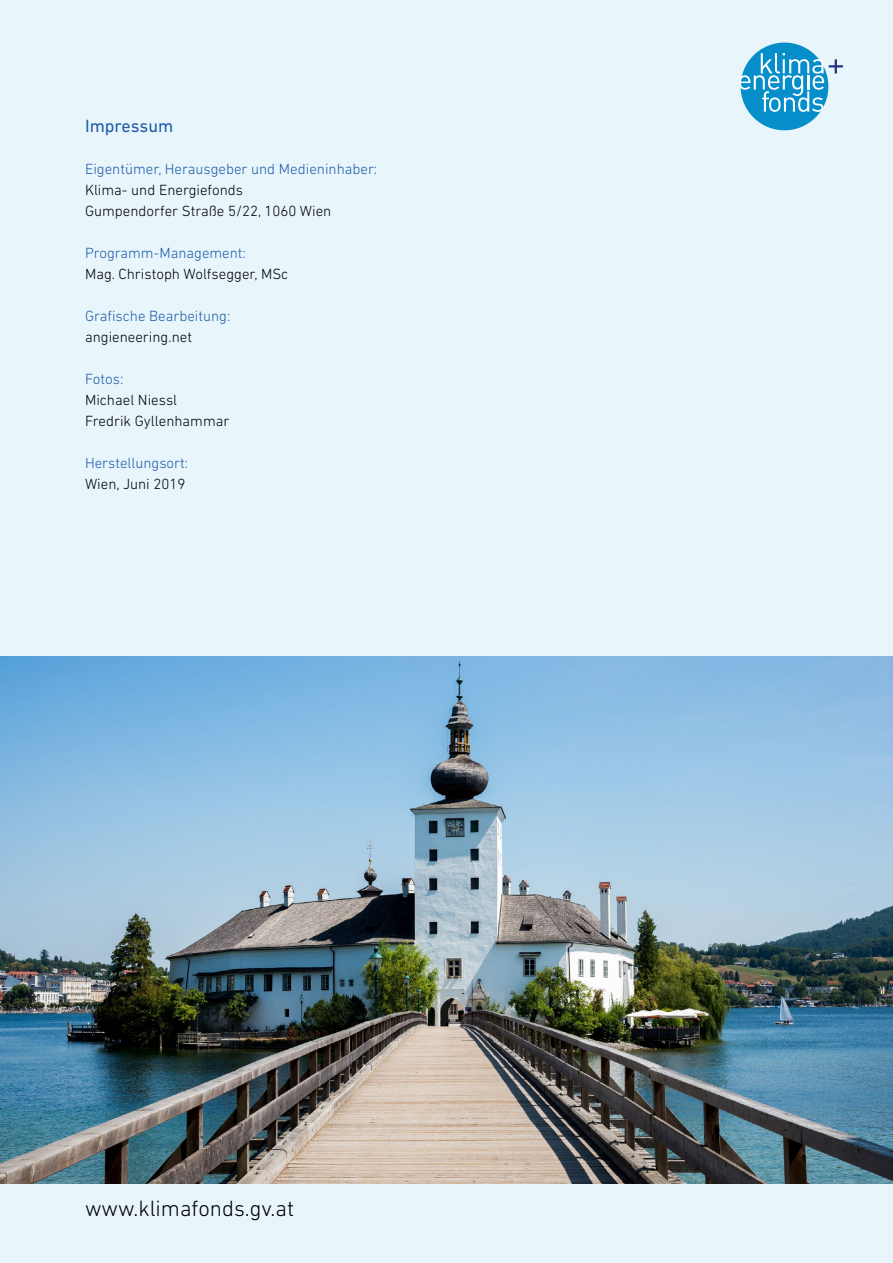
<style>
.page{position:relative;width:893px;height:1263px;background:#e8f6fb}
.page>*{position:absolute;margin:0;border:0;box-sizing:border-box;transform-origin:0 0}
.t1{font:300 22.5px "DIN Next LT Pro";color:#000}
.t2{font:18px "DIN Next LT Pro";color:#205caa}
.t3{font:300 15px/21px "DIN Next LT Pro";color:#000}
.t4{font:300 15px "DIN Next LT Pro";color:#205caa}
</style>
<div class="page">
<div style="left:741px;top:43px;width:87px;height:87px;background:#068eca;border-radius:50%"></div>
<svg style="left:739px;top:53px;width:104px;height:59px"></svg>
<img style="left:0;top:657px;width:893px;height:526px">
<p class="t2" style="left:85px;top:115px;width:90px">Impressum</p>
<p class="t4" style="left:85px;top:160px;width:294px">Eigentümer, Herausgeber und Medieninhaber:</p>
<p class="t3" style="left:85px;top:179px;width:248px">Klima- und Energiefonds<br>Gumpendorfer Straße 5/22, 1060 Wien</p>
<p class="t4" style="left:85px;top:244px;width:162px">Programm-Management:</p>
<p class="t3" style="left:85px;top:263px;width:205px">Mag. Christoph Wolfsegger, MSc</p>
<p class="t4" style="left:85px;top:307px;width:147px">Grafische Bearbeitung:</p>
<p class="t3" style="left:85px;top:326px;width:108px">angieneering.net</p>
<p class="t4" style="left:85px;top:370px;width:40px">Fotos:</p>
<p class="t3" style="left:85px;top:389px;width:146px">Michael Niessl<br>Fredrik Gyllenhammar</p>
<p class="t4" style="left:85px;top:454px;width:105px">Herstellungsort:</p>
<p class="t3" style="left:85px;top:473px;width:102px">Wien, Juni 2019</p>
<h1 class="t1" style="left:85px;top:1195px;width:211px">www.klimafonds.gv.at</h1>
</div>
